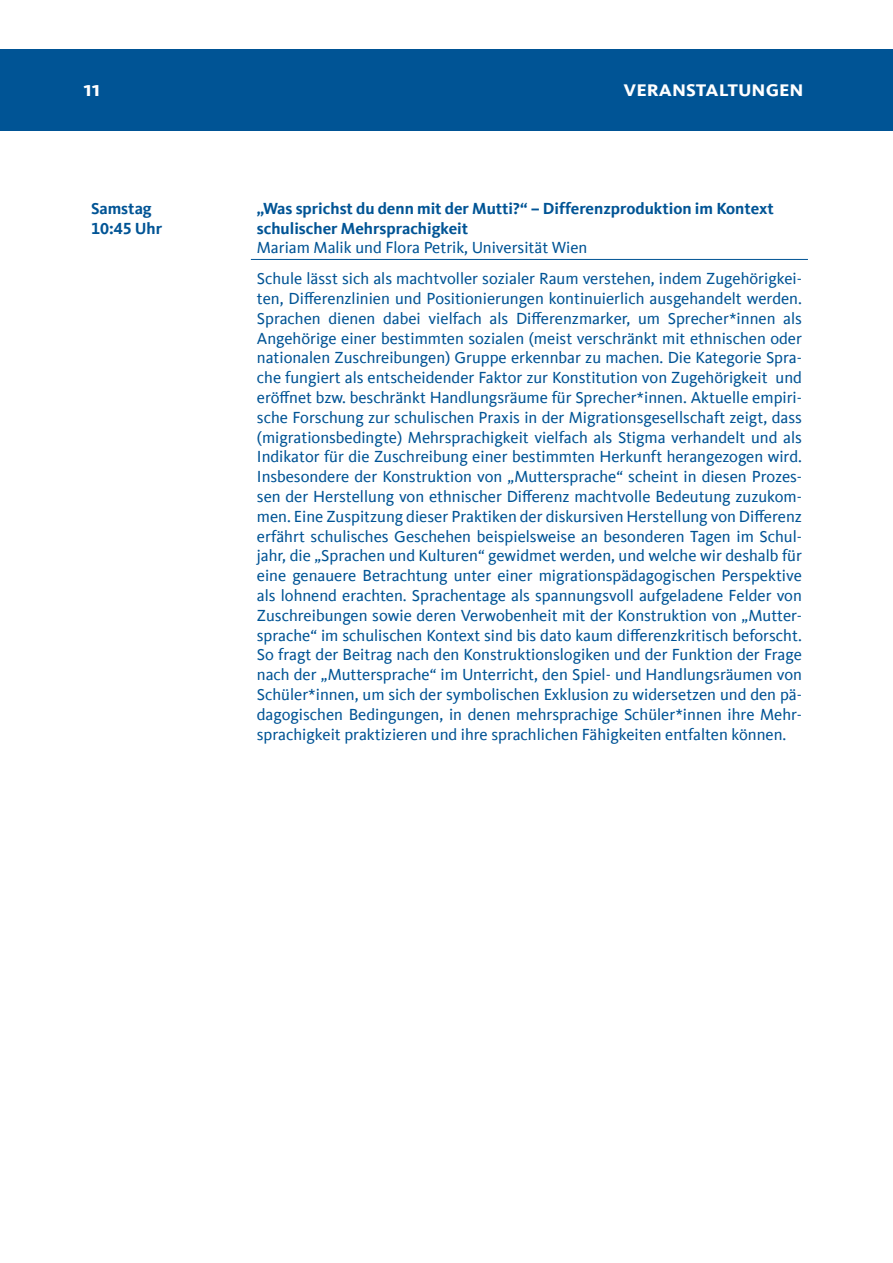
<style>
.page{position:relative;width:893px;height:1263px;background:#fff}
.page>*{position:absolute;margin:0;border:0;box-sizing:border-box;transform-origin:0 0}
.t1{font:700 22.5px "Kievit Sc Offc";color:#fff}
.t2{font:16.5px/19.8px "Kievit Offc";color:#005495}
.t3{font:700 16.5px/19.8px "Kievit Offc";color:#005495}
</style>
<div class="page">
<div style="left:0;top:49px;width:893px;height:82px;background:#005495"></div>
<hr style="left:251px;top:259px;width:557px;height:1px;background:#005495">
<h1 class="t1" style="left:83px;top:75px;width:18px">11</h1>
<h1 class="t1" style="left:623px;top:75px;width:182px">veranstaltungen</h1>
<p class="t3" style="left:91px;top:198px;width:73px">Samstag<br>10:45 Uhr</p>
<p class="t3" style="left:257px;top:198px;width:518px">„Was sprichst du denn mit der Mutti?“ – Differenzproduktion im Kontext schulischer Mehrsprachigkeit</p>
<p class="t2" style="left:257px;top:233px;width:547px;line-height:30.8px">Mariam Malik und Flora Petrik, Universität Wien<br>Schule lässt sich als machtvoller sozialer Raum verstehen, indem Zugehörigkei-</p>
<p class="t2" style="left:257px;top:289px;width:547px;text-align:justify">ten, Differenzlinien und Positionierungen kontinuierlich ausgehandelt werden.<br>Sprachen dienen dabei vielfach als Differenzmarker, um Sprecher*innen als Angehörige einer bestimmten sozialen (meist verschränkt mit ethnischen oder nationalen Zuschreibungen) Gruppe erkennbar zu machen. Die Kategorie Spra&shy;che fungiert als entscheidender Faktor zur Konstitution von Zugehörigkeit und eröffnet bzw. beschränkt Handlungsräume für Sprecher*innen. Aktuelle empiri&shy;sche Forschung zur schulischen Praxis in der Migrationsgesellschaft zeigt, dass (migrationsbedingte) Mehrsprachigkeit vielfach als Stigma verhandelt und als Indikator für die Zuschreibung einer bestimmten Herkunft herangezogen wird.<br>Insbesondere der Konstruktion von „Muttersprache“ scheint in diesen Prozes&shy;sen der Herstellung von ethnischer Differenz machtvolle Bedeutung zuzukom&shy;men. Eine Zuspitzung dieser Praktiken der diskursiven Herstellung von Differenz erfährt schulisches Geschehen beispielsweise an besonderen Tagen im Schul&shy;jahr, die „Sprachen und Kulturen“ gewidmet werden, und welche wir deshalb für eine genauere Betrachtung unter einer migrationspädagogischen Perspektive als lohnend erachten. Sprachentage als spannungsvoll aufgeladene Felder von Zuschreibungen sowie deren Verwobenheit mit der Konstruktion von „Mutter&shy;sprache“ im schulischen Kontext sind bis dato kaum differenzkritisch beforscht.<br>So fragt der Beitrag nach den Konstruktionslogiken und der Funktion der Frage nach der „Muttersprache“ im Unterricht, den Spiel- und Handlungsräumen von Schüler*innen, um sich der symbolischen Exklusion zu widersetzen und den pä&shy;dagogischen Bedingungen, in denen mehrsprachige Schüler*innen ihre Mehr&shy;sprachigkeit praktizieren und ihre sprachlichen Fähigkeiten entfalten können.</p>
</div>
